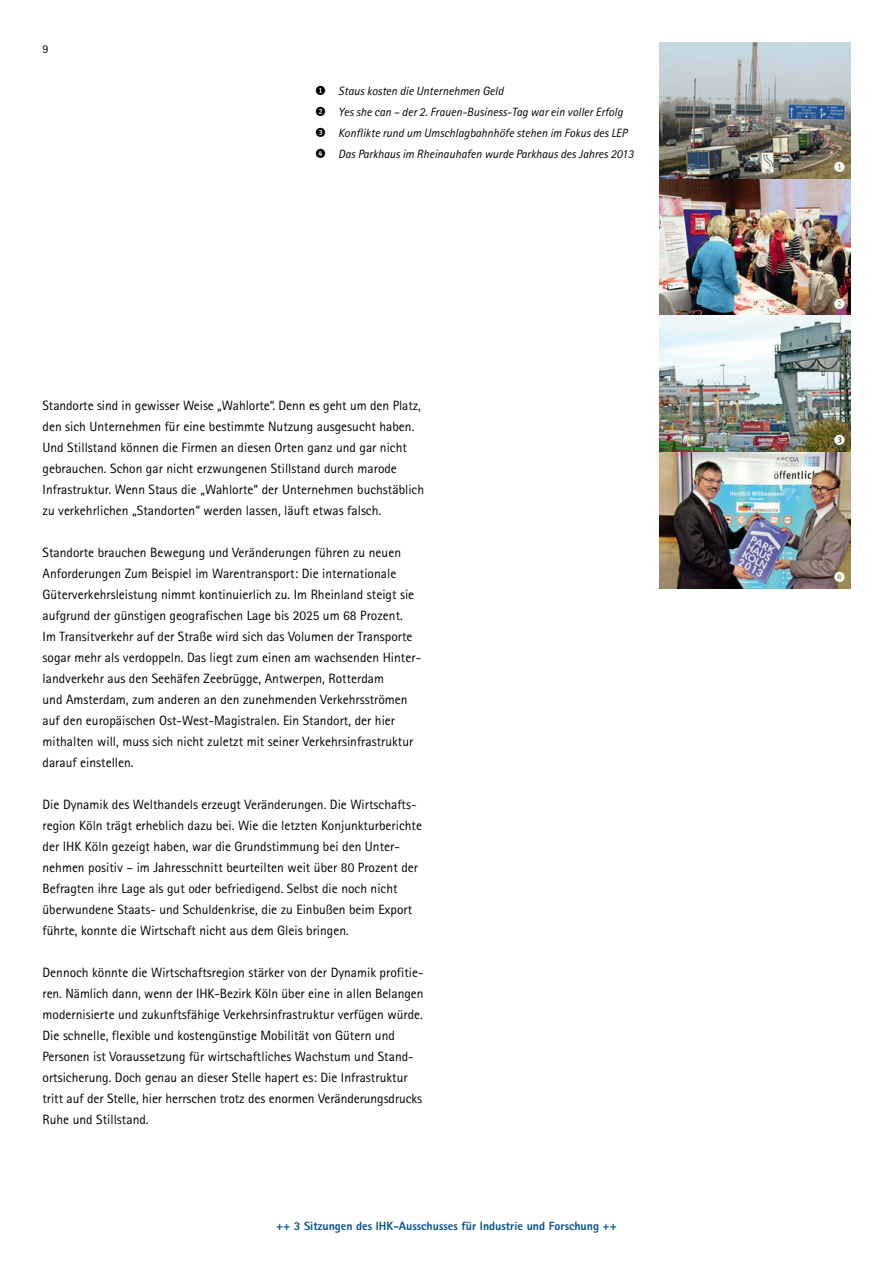
<style>
.page{position:relative;width:893px;height:1263px;background:#fff}
.page>*{position:absolute;margin:0;border:0;box-sizing:border-box;transform-origin:0 0}
.t1{font:15px "FF Dingbests";color:#fff}
.t2{font:13.5px/21px "Agfa Rotis Sans Serif";color:#000}
.t3{font:italic 12px/21px "Agfa Rotis Sans Serif";color:#000}
.t4{font:800 12px "Agfa Rotis Sans Serif";color:#004f8d}
.t5{font:12px "Agfa Rotis Sans Serif";color:#000}
.s1{font-family:"FF Dingbests";font-style:normal;font-size:13.5px}
</style>
<div class="page">
<img style="left:659px;top:43px;width:191px;height:136px">
<img style="left:659px;top:179px;width:191px;height:137px">
<img style="left:659px;top:316px;width:191px;height:136px">
<img style="left:659px;top:452px;width:191px;height:137px">
<p class="t5" style="left:43px;top:45px;width:7px">9</p>
<p class="t3" style="left:315px;top:82px;width:321px"><span class="s1">1</span> Staus kosten die Unternehmen Geld<br><span class="s1">2</span> Yes she can – der 2. Frauen-Business-Tag war ein voller Erfolg <span class="s1">3</span> Konflikte rund um Umschlagbahnhöfe stehen im Fokus des LEP <span class="s1">4</span> Das Parkhaus im Rheinauhafen wurde Parkhaus des Jahres 2013</p>
<p class="t2" style="left:43px;top:396px;width:383px">Standorte sind in gewisser Weise „Wahlorte“. Denn es geht um den Platz, den sich Unternehmen für eine bestimmte Nutzung ausgesucht haben.<br>Und Stillstand können die Firmen an diesen Orten ganz und gar nicht gebrauchen. Schon gar nicht erzwungenen Stillstand durch marode Infrastruktur. Wenn Staus die „Wahlorte“ der Unternehmen buchstäblich zu verkehrlichen „Standorten“ werden lassen, läuft etwas falsch.</p>
<p class="t2" style="left:43px;top:543px;width:380px">Standorte brauchen Bewegung und Veränderungen führen zu neuen Anforderungen Zum Beispiel im Warentransport: Die internationale Güterverkehrsleistung nimmt kontinuierlich zu. Im Rheinland steigt sie aufgrund der günstigen geografischen Lage bis 2025 um 68 Prozent.<br>Im Transitverkehr auf der Straße wird sich das Volumen der Transporte sogar mehr als verdoppeln. Das liegt zum einen am wachsenden Hinter&shy;landverkehr aus den Seehäfen Zeebrügge, Antwerpen, Rotterdam<br>und Amsterdam, zum anderen an den zunehmenden Verkehrsströmen auf den europäischen Ost-West-Magistralen. Ein Standort, der hier mithalten will, muss sich nicht zuletzt mit seiner Verkehrsinfrastruktur darauf einstellen.</p>
<p class="t2" style="left:43px;top:795px;width:381px">Die Dynamik des Welthandels erzeugt Veränderungen. Die Wirtschafts&shy;region Köln trägt erheblich dazu bei. Wie die letzten Konjunkturberichte der IHK Köln gezeigt haben, war die Grundstimmung bei den Unter - nehmen positiv – im Jahresschnitt beurteilten weit über 80 Prozent der Befragten ihre Lage als gut oder befriedigend. Selbst die noch nicht überwundene Staats- und Schuldenkrise, die zu Einbußen beim Export führte, konnte die Wirtschaft nicht aus dem Gleis bringen.</p>
<p class="t2" style="left:43px;top:963px;width:383px">Dennoch könnte die Wirtschaftsregion stärker von der Dynamik profitie&shy;ren. Nämlich dann, wenn der IHK-Bezirk Köln über eine in allen Belangen modernisierte und zukunftsfähige Verkehrsinfrastruktur verfügen würde.<br>Die schnelle, flexible und kostengünstige Mobilität von Gütern und Personen ist Voraussetzung für wirtschaftliches Wachstum und Stand&shy;ortsicherung. Doch genau an dieser Stelle hapert es: Die Infrastruktur tritt auf der Stelle, hier herrschen trotz des enormen Veränderungsdrucks Ruhe und Stillstand.</p>
<p class="t4" style="left:276px;top:1221px;width:342px">++ 3 Sitzungen des IHK-Ausschusses für Industrie und Forschung ++</p>
<p class="t1" style="left:833px;top:158px;width:14px">1</p>
<p class="t1" style="left:833px;top:295px;width:14px">2</p>
<p class="t1" style="left:833px;top:431px;width:14px">3</p>
<p class="t1" style="left:833px;top:568px;width:14px">4</p>
</div>
